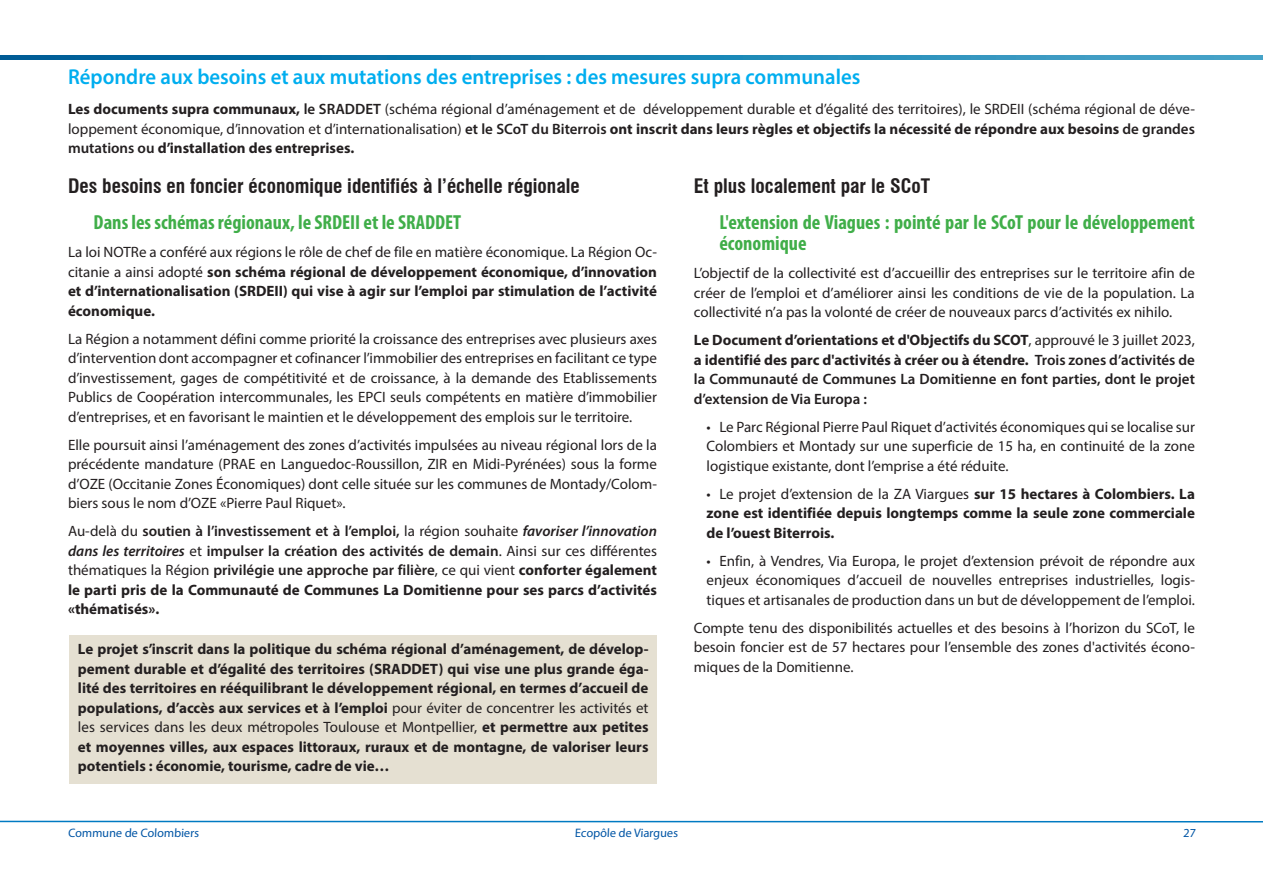
<style>
.page{position:relative;width:1263px;height:893px;background:#fff}
.page>*{position:absolute;margin:0;border:0;box-sizing:border-box;transform-origin:0 0}
.TITRE_3{font:600 21.6px "Myriad Pro";color:#00aeef;scale:.96 1}
.TITRE_5{font:700 condensed 20.4px/21px "Myriad Pro";color:#40ae49}
.TITRE_4{font:700 condensed 19.5px "Swiss 721 BT";color:#231f20}
.corps_de_texte_1{font:15px/19.5px "Myriad Pro";color:#231f20;text-align:justify}
.corps_de_texte_1-2{font:700 15px/19.5px "Myriad Pro";color:#231f20;text-align:justify}
.corps_de_texte_1-3{font:600 15px/19.5px "Myriad Pro";color:#231f20;text-align:justify}
.corps_de_texte_1_semi_gras{font:15px/19.5px "Myriad Pro";color:#231f20;text-align:justify}
.t1{font:12.3px "Myriad Pro";color:#0155a5}
.s1{font-weight:700}
.s2{font-weight:600}
.s3{font-weight:400}
.s4{font-style:italic}
</style>
<div class="page">
<hr style="left:0;top:821px;width:1263px;height:1px;background:#007ac2">
<svg style="left:0;top:55px;width:1263px;height:5px"></svg>
<div style="left:69px;top:635px;width:588px;height:148px;background:#e5e0d2"></div>
<p class="TITRE_3" style="left:68px;top:63px;width:827px">Répondre aux besoins et aux mutations des entreprises : des mesures supra communales</p>
<p class="corps_de_texte_1_semi_gras" style="left:68px;top:99px;width:1128px"><span class="s1">Les documents supra communaux,</span> <span class="s2">le SRADDET</span> (schéma régional d’aménagement et de développement durable et d’égalité des territoires), le SRDEII (schéma régional de déve&shy;loppement économique, d’innovation et d’internationalisation) <span class="s2">et le SCoT du Biterrois</span> <span class="s1">ont inscrit dans leurs règles et objectifs la nécessité de répondre aux besoins</span> <span class="s2">de grandes mutations ou</span> <span class="s1">d’installation des entreprises.</span></p>
<p class="TITRE_4" style="left:68px;top:175px;width:513px">Des besoins en foncier économique identifiés à l’échelle régionale</p>
<p class="TITRE_5" style="left:94px;top:212px;width:369px">Dans les schémas régionaux, le SRDEII et le SRADDET</p>
<p class="corps_de_texte_1-2" style="left:68px;top:242px;width:590px"><span class="s3">La loi NOTRe a conféré aux régions le rôle de chef de file en matière économique. La Région Oc&shy;citanie a ainsi adopté</span> son schéma régional de développement économique, d’innovation et d’internationalisation (SRDEII) qui vise à agir sur l’emploi par stimulation de l’activité économique.</p>
<p class="corps_de_texte_1" style="left:68px;top:329px;width:590px">La Région a notamment défini comme priorité la croissance des entreprises avec plusieurs axes d’intervention dont accompagner et cofinancer l’immobilier des entreprises en facilitant ce type d’investissement, gages de compétitivité et de croissance, à la demande des Etablissements Publics de Coopération intercommunales, les EPCI seuls compétents en matière d’immobilier d’entreprises, et en favorisant le maintien et le développement des emplois sur le territoire.</p>
<p class="corps_de_texte_1" style="left:68px;top:435px;width:590px">Elle poursuit ainsi l’aménagement des zones d’activités impulsées au niveau régional lors de la précédente mandature (PRAE en Languedoc-Roussillon, ZIR en Midi-Pyrénées) sous la forme d’OZE (Occitanie Zones Économiques) dont celle située sur les communes de Montady/Colom&shy;biers sous le nom d’OZE «Pierre Paul Riquet».</p>
<p class="corps_de_texte_1-3" style="left:68px;top:521px;width:590px"><span class="s3">Au-delà du</span> soutien à l’investissement et à l’emploi, <span class="s3">la région souhaite</span> <span class="s4">favoriser l’innovation dans les territoires</span> <span class="s3">et</span> impulser la création des activités de demain<span class="s3">. Ainsi sur ces différentes thématiques la Région</span> privilégie une approche par filière<span class="s3">, ce qui vient</span> <span class="s1">conforter également le parti pris de la Communauté de Communes La Domitienne pour ses parcs d’activités «thématisés».</span></p>
<p class="TITRE_4" style="left:694px;top:175px;width:238px">Et plus localement par le SCoT</p>
<p class="TITRE_5" style="left:719px;top:212px;width:477px">L'extension de Viagues : pointé par le SCoT pour le développement économique</p>
<p class="corps_de_texte_1" style="left:694px;top:263px;width:503px">L’objectif de la collectivité est d’accueillir des entreprises sur le territoire afin de créer de l’emploi et d’améliorer ainsi les conditions de vie de la population. La collectivité n’a pas la volonté de créer de nouveaux parcs d’activités ex nihilo.</p>
<p class="corps_de_texte_1-3" style="left:694px;top:330px;width:503px"><span class="s1">Le Document d’orientations et d'Objectifs du SCOT</span><span class="s3">, approuvé le 3 juillet 2023, </span><span class="s1">a identifié des parc d'activités à créer ou à étendre.</span> Trois zones d’activités de la Communauté de Communes La Domitienne en font parties, dont le projet d’extension de Via Europa :</p>
<p class="corps_de_texte_1" style="left:707px;top:417px;width:490px">• Le Parc Régional Pierre Paul Riquet d’activités économiques qui se localise sur Colombiers et Montady sur une superficie de 15 ha, en continuité de la zone logistique existante, dont l’emprise a été réduite.</p>
<p class="corps_de_texte_1-2" style="left:707px;top:484px;width:490px"><span class="s3">• Le projet d’extension de la ZA Viargues</span> sur 15 hectares à Colombiers. La zone est identifiée depuis longtemps comme la seule zone commerciale de l’ouest Biterrois.</p>
<p class="corps_de_texte_1" style="left:707px;top:551px;width:490px">• Enfin, à Vendres, Via Europa, le projet d’extension prévoit de répondre aux enjeux économiques d’accueil de nouvelles entreprises industrielles, logis&shy;tiques et artisanales de production dans un but de développement de l’emploi.</p>
<p class="corps_de_texte_1" style="left:694px;top:618px;width:503px">Compte tenu des disponibilités actuelles et des besoins à l’horizon du SCoT, le besoin foncier est de 57 hectares pour l’ensemble des zones d'activités écono&shy;miques de la Domitienne.</p>
<p class="corps_de_texte_1-2" style="left:78px;top:639px;width:572px">Le projet s’inscrit dans la politique du schéma régional d’aménagement, de dévelop&shy;pement durable et d’égalité des territoires (SRADDET) qui vise une plus grande éga&shy;lité des territoires en rééquilibrant le développement régional, en termes d’accueil de populations, d’accès aux services et à l’emploi <span class="s3">pour éviter de concentrer les activités et les services dans les deux métropoles Toulouse et Montpellier,</span> et permettre aux petites et moyennes villes, aux espaces littoraux, ruraux et de montagne, de valoriser leurs potentiels : économie, tourisme, cadre de vie…</p>
<p class="t1" style="left:68px;top:825px;width:133px">Commune de Colombiers</p>
<p class="t1" style="left:575px;top:825px;width:105px">Ecopôle de Viargues</p>
<p class="t1" style="left:1183px;top:825px;width:15px">27</p>
</div>
